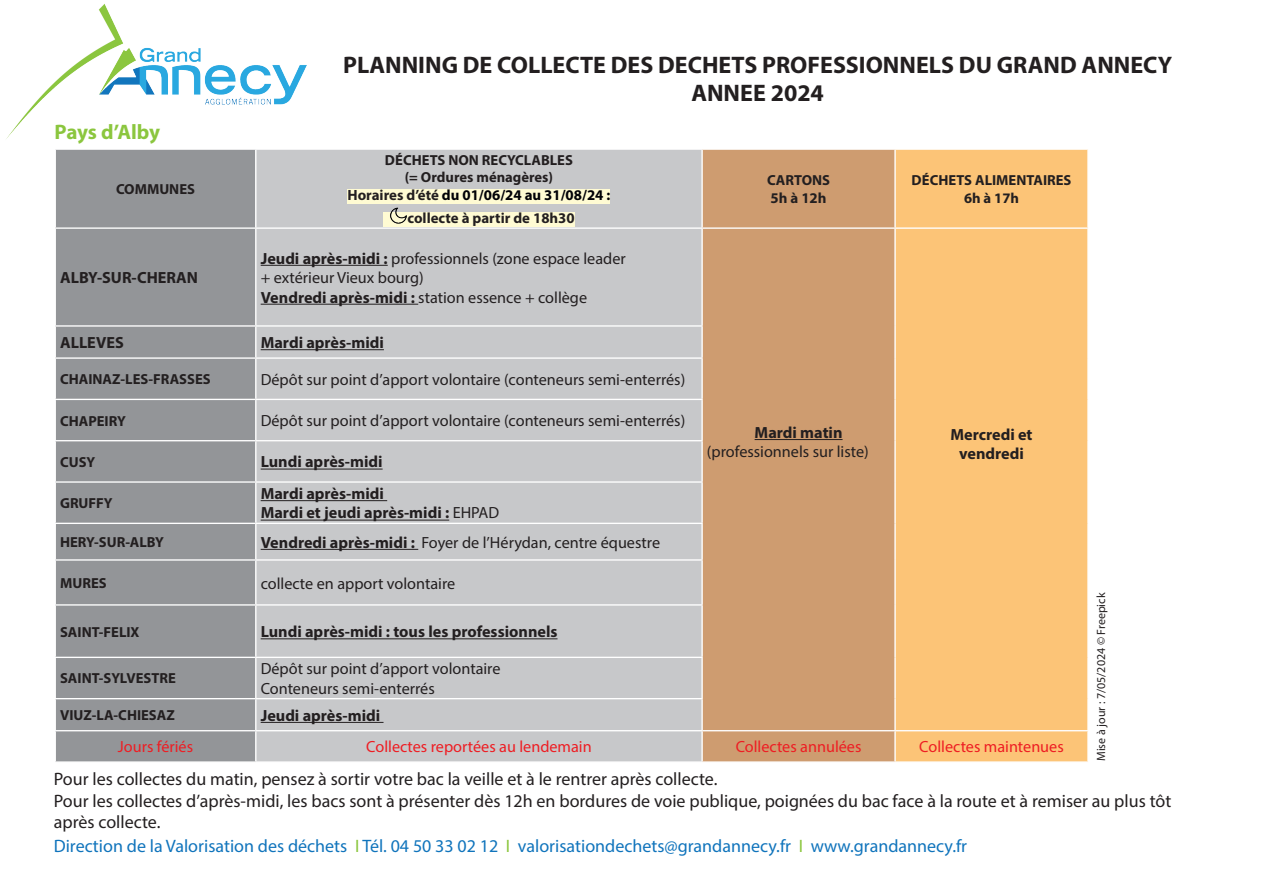
<style>
.page{position:relative;width:1263px;height:893px;background:#fff}
.page>*{position:absolute;margin:0;border:0;box-sizing:border-box;transform-origin:0 0}
.t1{font:700 24px/28.8px "Myriad Pro";color:#231f20;text-align:center}
.t2{font:700 21px "Myriad Pro";letter-spacing:-.01em;color:#8bc63e}
.t3{font:18px/21.6px "Myriad Pro";color:#231f20}
.t4{font:18px "Myriad Pro";color:#1074bc}
.t5{font:16.2px/19.5px "Myriad Pro";color:#231f20}
.t6{font:700 16.2px/19.5px "Myriad Pro";color:#231f20;text-align:center}
.t7{font:16.2px "Myriad Pro";color:#ee1d23}
.t8{font:700 14.85px/23.1px "Myriad Pro";color:#231f20}
.t9{font:700 14.55px/17.5px "Myriad Pro";color:#231f20;text-align:center}
.t10{font:12px "Myriad Pro";color:#231f20}
.s1{color:#000106}
.s2{font-weight:700}
.s3{font-weight:400}
.s4{color:#8bc63e}
</style>
<div class="page">
<div style="left:56px;top:150px;width:199px;height:611px;background:#939598"></div>
<div style="left:256px;top:149px;width:446px;height:79px;background:#c7c8ca"></div>
<div style="left:703px;top:150px;width:191px;height:611px;background:#ce9c70"></div>
<div style="left:896px;top:150px;width:191px;height:611px;background:#fcc477"></div>
<div style="left:256px;top:229px;width:445px;height:532px;background:#c7c8ca"></div>
<hr style="left:256px;top:148px;width:446px;height:2px;background:#fff">
<hr style="left:55px;top:227px;width:201px;height:2px;background:#fff">
<hr style="left:256px;top:227px;width:446px;height:2px;background:#fff">
<hr style="left:55px;top:325px;width:201px;height:2px;background:#fff">
<hr style="left:256px;top:325px;width:447px;height:2px;background:#fff">
<hr style="left:55px;top:357px;width:201px;height:2px;background:#fff">
<hr style="left:256px;top:357px;width:447px;height:2px;background:#fff">
<hr style="left:55px;top:399px;width:201px;height:1px;background:#fff">
<hr style="left:256px;top:399px;width:447px;height:1px;background:#fff">
<hr style="left:55px;top:440px;width:201px;height:1px;background:#fff">
<hr style="left:256px;top:440px;width:447px;height:1px;background:#fff">
<hr style="left:55px;top:481px;width:201px;height:2px;background:#fff">
<hr style="left:256px;top:481px;width:447px;height:2px;background:#fff">
<hr style="left:55px;top:523px;width:201px;height:1px;background:#fff">
<hr style="left:256px;top:523px;width:447px;height:1px;background:#fff">
<hr style="left:55px;top:559px;width:201px;height:2px;background:#fff">
<hr style="left:256px;top:559px;width:447px;height:2px;background:#fff">
<hr style="left:55px;top:604px;width:201px;height:2px;background:#fff">
<hr style="left:256px;top:604px;width:447px;height:2px;background:#fff">
<hr style="left:55px;top:657px;width:201px;height:1px;background:#fff">
<hr style="left:256px;top:657px;width:447px;height:1px;background:#fff">
<hr style="left:55px;top:698px;width:201px;height:1px;background:#fff">
<hr style="left:256px;top:698px;width:447px;height:1px;background:#fff">
<hr style="left:55px;top:730px;width:201px;height:1px;background:#fff">
<hr style="left:256px;top:730px;width:446px;height:1px;background:#fff">
<hr style="left:702px;top:730px;width:193px;height:1px;background:#fff">
<hr style="left:895px;top:730px;width:194px;height:1px;background:#fff">
<hr style="left:701px;top:150px;width:2px;height:77px;background:#fff">
<hr style="left:702px;top:227px;width:193px;height:2px;background:#fff">
<hr style="left:895px;top:227px;width:194px;height:2px;background:#fff">
<div style="left:347px;top:189px;width:263px;height:15px;background:#fffbd3"></div>
<div style="left:383px;top:212px;width:192px;height:15px;background:#fffbd3"></div>
<img style="left:390px;top:207px;width:17px;height:17px">
<hr style="left:261px;top:265px;width:127px;height:1px;background:#231f20">
<hr style="left:261px;top:304px;width:157px;height:1px;background:#231f20">
<hr style="left:755px;top:439px;width:87px;height:1px;background:#231f20">
<hr style="left:261px;top:349px;width:123px;height:1px;background:#231f20">
<hr style="left:261px;top:469px;width:122px;height:1px;background:#231f20">
<hr style="left:261px;top:500px;width:126px;height:1px;background:#231f20">
<hr style="left:261px;top:520px;width:188px;height:1px;background:#231f20">
<hr style="left:261px;top:549px;width:157px;height:1px;background:#231f20">
<hr style="left:261px;top:638px;width:296px;height:1px;background:#231f20">
<hr style="left:261px;top:722px;width:122px;height:1px;background:#231f20">
<img style="left:6px;top:4px;width:300px;height:135px">
<p class="t2" style="left:55px;top:118px;width:107px">Pays d’Alby</p>
<p class="t9" style="left:116px;top:180px;width:81px">COMMUNES</p>
<p class="t6" style="left:60px;top:267px;width:139px">ALBY-SUR-CHERAN</p>
<h1 class="t1" style="left:343px;top:49px;width:830px">PLANNING DE COLLECTE DES DECHETS PROFESSIONNELS DU GRAND ANNECY<br>ANNEE 2024</h1>
<p class="t9" style="left:385px;top:151px;width:190px">DÉCHETS NON RECYCLABLES (= Ordures ménagères)</p>
<p class="t8" style="left:407px;top:183px;width:204px;text-indent:-60px">Horaires d’été <span class="s1">du 01/06/24 au 31/08/24 : </span>collecte à partir de 18h30</p>
<p class="t5" style="left:261px;top:248px;width:367px"><span class="s2">Jeudi après-midi :</span> professionnels (zone espace leader + extérieur Vieux bourg)<br><span class="s2">Vendredi après-midi :</span> station essence + collège</p>
<p class="t9" style="left:767px;top:171px;width:64px">CARTONS</p>
<p class="t8" style="left:771px;top:186px;width:57px">5h à 12h</p>
<p class="t9" style="left:912px;top:171px;width:161px">DÉCHETS ALIMENTAIRES<br>6h à 17h</p>
<p class="t6" style="left:60px;top:332px;width:65px">ALLEVES</p>
<p class="t6" style="left:261px;top:332px;width:125px">Mardi après-midi</p>
<p class="t9" style="left:60px;top:370px;width:152px">CHAINAZ-LES-FRASSES</p>
<p class="t5" style="left:261px;top:369px;width:426px">Dépôt sur point d’apport volontaire (conteneurs semi-enterrés)</p>
<p class="t9" style="left:60px;top:411px;width:67px">CHAPEIRY</p>
<p class="t5" style="left:261px;top:411px;width:426px">Dépôt sur point d’apport volontaire (conteneurs semi-enterrés)</p>
<p class="t9" style="left:60px;top:453px;width:37px">CUSY</p>
<p class="t6" style="left:261px;top:452px;width:123px">Lundi après-midi</p>
<p class="t9" style="left:60px;top:494px;width:54px">GRUFFY</p>
<p class="t6" style="left:261px;top:483px;width:240px;text-align:left">Mardi après-midi<br>Mardi et jeudi après-midi : <span class="s3">EHPAD</span></p>
<p class="t9" style="left:60px;top:533px;width:105px">HERY-SUR-ALBY</p>
<p class="t5" style="left:261px;top:532px;width:401px"><span class="s2">Vendredi après-midi :</span> Foyer de l’Hérydan, centre équestre</p>
<p class="t9" style="left:60px;top:574px;width:48px">MURES</p>
<p class="t5" style="left:261px;top:573px;width:196px">collecte en apport volontaire</p>
<p class="t9" style="left:60px;top:622px;width:81px">SAINT-FELIX</p>
<p class="t6" style="left:261px;top:621px;width:298px">Lundi après-midi : tous les professionnels</p>
<p class="t9" style="left:60px;top:669px;width:117px">SAINT-SYLVESTRE</p>
<p class="t5" style="left:261px;top:659px;width:241px">Dépôt sur point d’apport volontaire<br>Conteneurs semi-enterrés</p>
<p class="t9" style="left:60px;top:706px;width:116px">VIUZ-LA-CHIESAZ</p>
<p class="t6" style="left:261px;top:705px;width:121px">Jeudi après-midi</p>
<p class="t7" style="left:118px;top:737px;width:77px">Jours fériés</p>
<p class="t7" style="left:366px;top:737px;width:227px">Collectes reportées au lendemain</p>
<p class="t7" style="left:736px;top:737px;width:127px">Collectes annulées</p>
<p class="t7" style="left:919px;top:737px;width:146px">Collectes maintenues</p>
<p class="t3" style="left:54px;top:768px;width:1119px">Pour les collectes du matin, pensez à sortir votre bac la veille et à le rentrer après collecte.<br>Pour les collectes d’après-midi, les bacs sont à présenter dès 12h en bordures de voie publique, poignées du bac face à la route et à remiser au plus tôt après collecte.</p>
<p class="t6" style="left:755px;top:422px;width:89px">Mardi matin</p>
<p class="t5" style="left:707px;top:442px;width:163px">(professionnels sur liste)</p>
<p class="t6" style="left:950px;top:424px;width:84px">Mercredi et vendredi</p>
<p class="t10" style="left:1094px;top:761px;width:170px;rotate:-90deg">Mise à jour : 7/05/2024 © Freepick</p>
<p class="t4" style="left:54px;top:835px;width:915px">Direction de la Valorisation des déchets <span class="s4">I</span> Tél. 04 50 33 02 12 <span class="s4">I</span> valorisationdechets@grandannecy.fr <span class="s4">I</span> www.grandannecy.fr</p>
</div>
